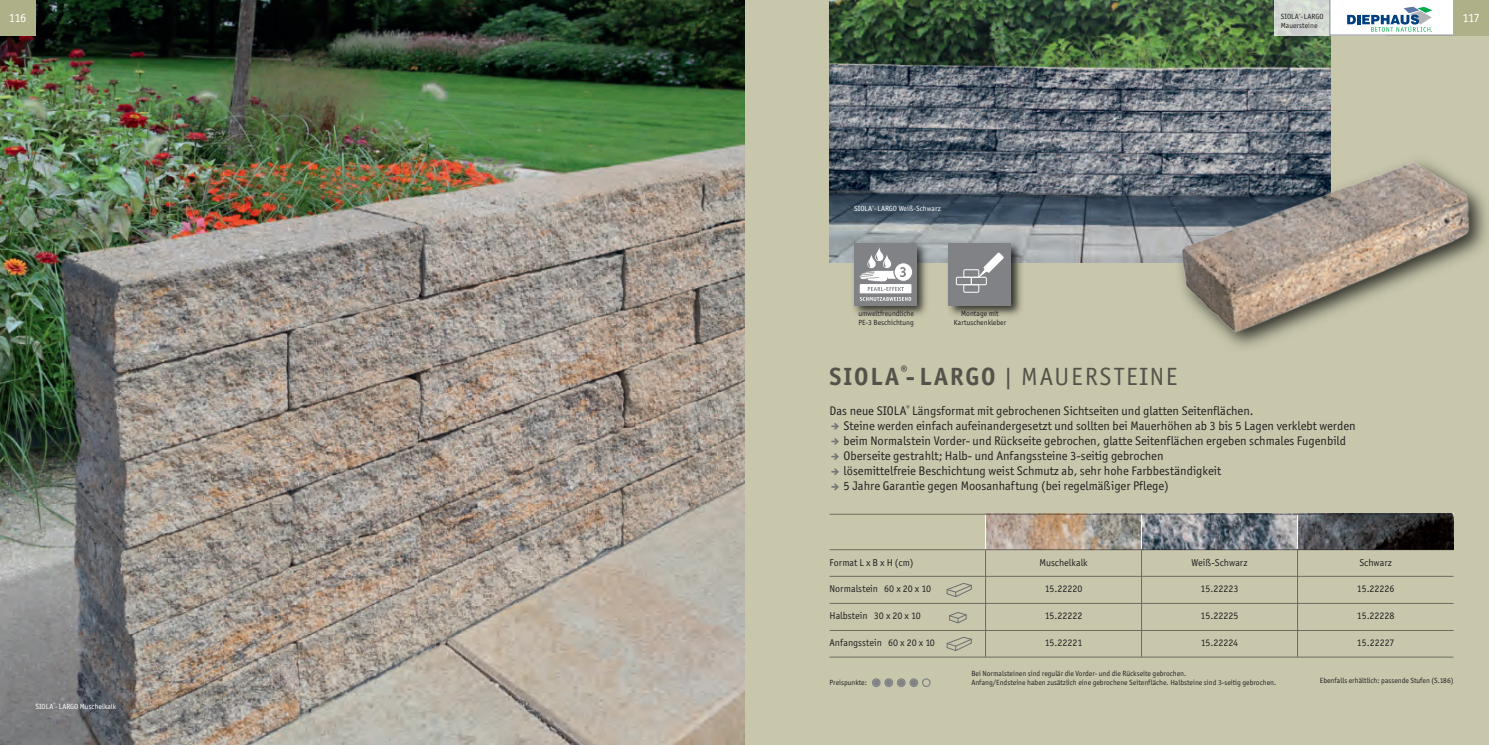
<style>
.page{position:relative;width:1489px;height:745px;background:#fff}
.page>*{position:absolute;margin:0;border:0;box-sizing:border-box;transform-origin:0 0}
.t1{font:25px "Officina Sans ITC Std";letter-spacing:.075em;color:rgb(35 31 32/.7)}
.t2{font:12.5px/15px "Officina Sans ITC Std";color:#231f20}
.t3{font:12.5px "Officina Sans ITC Std";letter-spacing:-.045em;color:#fff}
.t4{font:10px "Officina Sans ITC Std";color:#231f20}
.t5{font:7.5px/8.8px "Officina Sans ITC Std";color:#231f20}
.t6{font:7.5px "Officina Sans ITC Std";color:#fff}
.s1{font-weight:700}
</style>
<div class="page">
<div style="left:730px;top:0;width:758px;height:744px;background:#c8c7ac"></div>
<img style="left:829px;top:0;width:500px;height:263px">
<img style="left:0;top:0;width:744px;height:744px">
<svg style="left:831px;top:423px;width:7px;height:7px"></svg>
<svg style="left:831px;top:468px;width:7px;height:7px"></svg>
<svg style="left:831px;top:453px;width:7px;height:7px"></svg>
<svg style="left:831px;top:483px;width:7px;height:7px"></svg>
<svg style="left:831px;top:438px;width:7px;height:7px"></svg>
<svg style="left:872px;top:678px;width:58px;height:8px"></svg>
<img style="left:986px;top:514px;width:467px;height:35px">
<hr style="left:985px;top:514px;width:1px;height:35px;background:#fff">
<hr style="left:1141px;top:514px;width:1px;height:35px;background:#fff">
<hr style="left:1296px;top:514px;width:1px;height:35px;background:#fff">
<hr style="left:829px;top:513px;width:624px;height:1px;background:#231f20;opacity:.55">
<hr style="left:985px;top:549px;width:1px;height:107px;background:#747265">
<hr style="left:1141px;top:549px;width:1px;height:107px;background:#727063">
<hr style="left:829px;top:549px;width:624px;height:1px;background:#231f20;opacity:.55">
<hr style="left:829px;top:575px;width:156px;height:1px;background:#b9b89f">
<hr style="left:985px;top:575px;width:156px;height:1px;background:#b9b89f">
<hr style="left:1141px;top:575px;width:155px;height:1px;background:#b9b89f">
<hr style="left:1297px;top:575px;width:156px;height:1px;background:#b9b89f">
<hr style="left:829px;top:602px;width:156px;height:1px;background:#c0bfa5">
<hr style="left:985px;top:602px;width:156px;height:1px;background:#c0bfa5">
<hr style="left:1141px;top:602px;width:155px;height:1px;background:#c0bfa5">
<hr style="left:1297px;top:602px;width:156px;height:1px;background:#c0bfa5">
<hr style="left:985px;top:629px;width:156px;height:1px;background:#c6c5aa">
<hr style="left:1141px;top:629px;width:155px;height:1px;background:#c6c5aa">
<hr style="left:829px;top:656px;width:624px;height:1px;background:#a5a48e">
<svg style="left:946px;top:583px;width:25px;height:13px"></svg>
<svg style="left:946px;top:636px;width:25px;height:14px"></svg>
<svg style="left:949px;top:612px;width:17px;height:10px"></svg>
<img style="left:837px;top:226px;width:95px;height:90px">
<div style="left:854px;top:243px;width:62px;height:62px;background:#808285"></div>
<div style="left:859px;top:284px;width:52px;height:9px;border:1px solid #fff"></div>
<svg style="left:859px;top:247px;width:54px;height:44px"></svg>
<svg style="left:860px;top:297px;width:51px;height:4px"></svg>
<img style="left:932px;top:226px;width:106px;height:90px">
<div style="left:948px;top:243px;width:63px;height:62px;background:#808285"></div>
<svg style="left:955px;top:252px;width:48px;height:40px"></svg>
<div style="left:1273px;top:0;width:112px;height:35px;background:#d1d7d1"></div>
<svg style="left:1329px;top:0;width:159px;height:35px;background:#cdd7d2"></svg>
<div style="left:0;top:0;width:35px;height:35px;background:#aeb187"></div>
<img style="left:1144px;top:113px;width:187px;height:234px">
<img style="left:1169px;top:148px;width:318px;height:198px">
<p class="t5" style="left:1280px;top:12px;width:44px">SIOLA<sup>®</sup>- LARGO<br>Mauersteine</p>
<p class="t3" style="left:9px;top:11px;width:19px">116</p>
<p class="t3" style="left:1462px;top:11px;width:19px">117</p>
<p class="t6" style="left:854px;top:205px;width:88px">SIOLA<sup>®</sup>-LARGO Weiß-Schwarz</p>
<p class="t5" style="left:858px;top:309px;width:57px">umweltfreundliche<br>PE-3 Beschichtung</p>
<p class="t5" style="left:953px;top:309px;width:54px;text-align:center">Montage mit<br>Kartuschenkleber</p>
<h1 class="t1" style="left:829px;top:363px;width:349px"><span class="s1">SIOLA</span><sup>®</sup><span class="s1">-LARGO</span> | MAUERSTEINE</h1>
<p class="t2" style="left:843px;top:404px;width:513px;text-indent:-14px">Das neue SIOLA<sup>®</sup> Längsformat mit gebrochenen Sichtseiten und glatten Seitenflächen.<br>Steine werden einfach aufeinandergesetzt und sollten bei Mauerhöhen ab 3 bis 5 Lagen verklebt werden beim Normalstein Vorder- und Rückseite gebrochen, glatte Seitenflächen ergeben schmales Fugenbild Oberseite gestrahlt; Halb- und Anfangssteine 3-seitig gebrochen<br>lösemittelfreie Beschichtung weist Schmutz ab, sehr hohe Farbbeständigkeit<br>5 Jahre Garantie gegen Moosanhaftung (bei regelmäßiger Pflege)</p>
<p class="t4" style="left:829px;top:556px;width:86px">Format L x B x H (cm)</p>
<p class="t4" style="left:1039px;top:556px;width:50px">Muschelkalk</p>
<p class="t4" style="left:1191px;top:556px;width:58px">Weiß-Schwarz</p>
<p class="t4" style="left:1359px;top:556px;width:34px">Schwarz</p>
<p class="t4" style="left:829px;top:583px;width:103px">Normalstein 60 x 20 x 10</p>
<p class="t4" style="left:1044px;top:583px;width:39px">15.22220</p>
<p class="t4" style="left:1200px;top:583px;width:39px">15.22223</p>
<p class="t4" style="left:1356px;top:583px;width:39px">15.22226</p>
<p class="t4" style="left:829px;top:610px;width:93px">Halbstein 30 x 20 x 10</p>
<p class="t4" style="left:1044px;top:610px;width:39px">15.22222</p>
<p class="t4" style="left:1200px;top:610px;width:39px">15.22225</p>
<p class="t4" style="left:1356px;top:610px;width:39px">15.22228</p>
<p class="t4" style="left:829px;top:637px;width:107px">Anfangsstein 60 x 20 x 10</p>
<p class="t4" style="left:1044px;top:637px;width:39px">15.22221</p>
<p class="t4" style="left:1200px;top:637px;width:39px">15.22224</p>
<p class="t4" style="left:1356px;top:637px;width:39px">15.22227</p>
<p class="t6" style="left:35px;top:702px;width:82px">SIOLA<sup>®</sup>-LARGO Muschelkalk</p>
<p class="t5" style="left:971px;top:668px;width:306px">Bei Normalsteinen sind regulär die Vorder- und die Rückseite gebrochen.<br>Anfang/Endsteine haben zusätzlich eine gebrochene Seitenfläche. Halbsteine sind 3-seitig gebrochen.</p>
<p class="t5" style="left:829px;top:677px;width:39px">Preispunkte:</p>
<p class="t5" style="left:1319px;top:676px;width:135px">Ebenfalls erhältlich: passende Stufen (S.186)</p>
</div>
